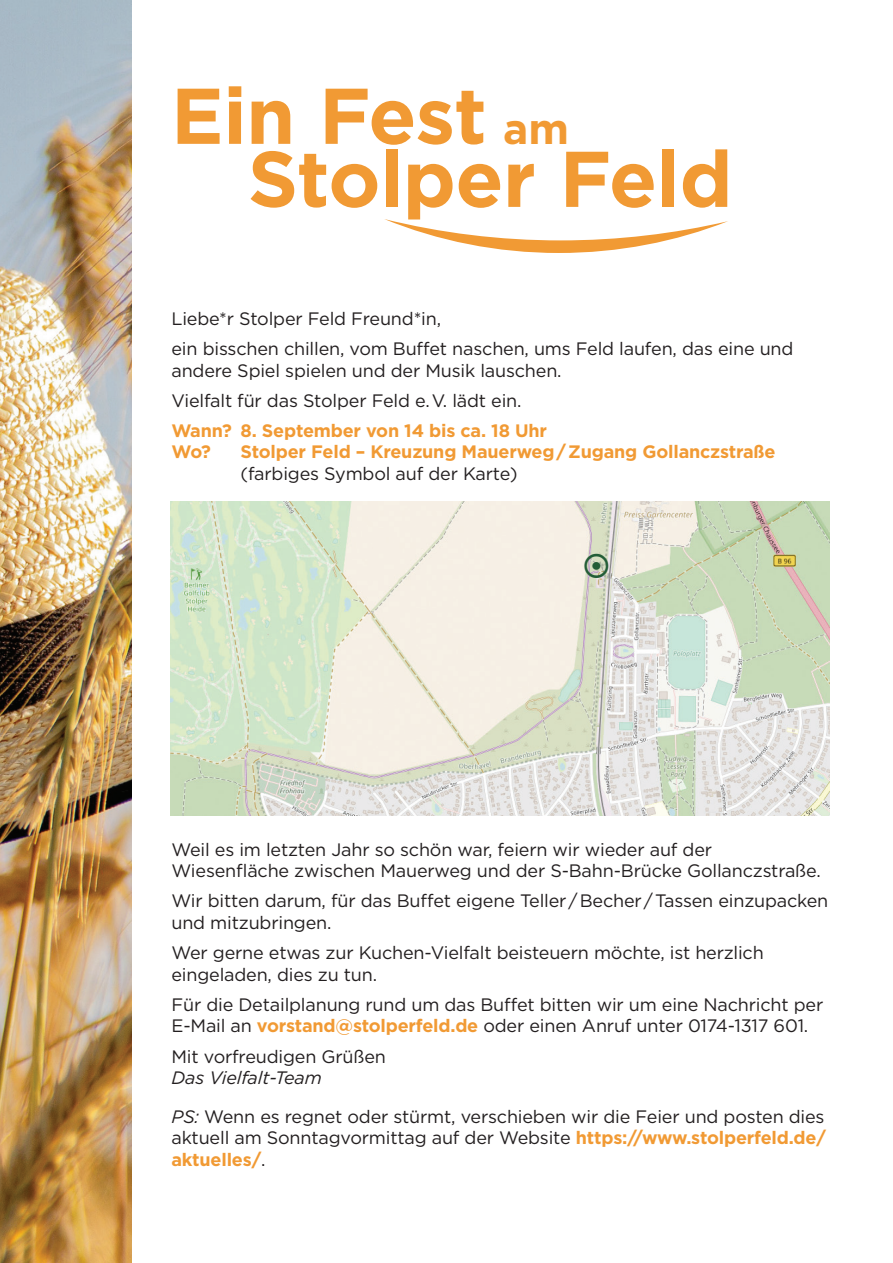
<style>
.page{position:relative;width:893px;height:1263px;background:#fff}
.page>*{position:absolute;margin:0;border:0;box-sizing:border-box;transform-origin:0 0}
.t1{font:700 78.75px "Gotham";letter-spacing:-.01em;color:#f19a34}
.t2{font:700 42.75px "Gotham";color:#f19a34}
.t3{font:18px/21.6px "Gotham";letter-spacing:-.01em;color:#231f20}
.t4{font:700 18px/21.6px "Gotham";letter-spacing:-.01em;color:#f19a34}
.s1{font-weight:700;color:#f19a34}
.s2{font-style:italic}
</style>
<div class="page">
<img style="left:0;top:0;width:132px;height:1263px">
<img style="left:171px;top:502px;width:658px;height:313px">
<svg style="left:384px;top:219px;width:344px;height:34px"></svg>
<svg style="left:584px;top:553px;width:24px;height:25px"></svg>
<h1 class="t1" style="left:171px;top:64px;width:317px">Ein Fest</h1>
<h2 class="t2" style="left:503px;top:100px;width:67px">am</h2>
<h1 class="t1" style="left:248px;top:127px;width:486px">Stolper Feld</h1>
<p class="t3" style="left:171px;top:303px;width:623px;line-height:30.2px">Liebe*r Stolper Feld Freund*in,<br>ein bisschen chillen, vom Buffet naschen, ums Feld laufen, das eine und</p>
<p class="t3" style="left:171px;top:355px;width:392px;line-height:30.2px">andere Spiel spielen und der Musik lauschen.<br>Vielfalt für das Stolper Feld e. V. lädt ein.</p>
<p class="t4" style="left:171px;top:419px;width:377px">Wann? 8. September von 14 bis ca. 18 Uhr<br>Wo?</p>
<p class="t4" style="left:240px;top:441px;width:537px">Stolper Feld – Kreuzung Mauerweg / Zugang Gollanczstraße</p>
<p class="t3" style="left:240px;top:462px;width:279px">(farbiges Symbol auf der Karte)</p>
<p class="t3" style="left:171px;top:838px;width:651px">Weil es im letzten Jahr so schön war, feiern wir wieder auf der<br>Wiesenfläche zwischen Mauerweg und der S-Bahn-Brücke Gollanczstraße.</p>
<p class="t3" style="left:171px;top:890px;width:658px">Wir bitten darum, für das Buffet eigene Teller / Becher / Tassen einzupacken und mitzubringen.</p>
<p class="t3" style="left:171px;top:941px;width:594px">Wer gerne etwas zur Kuchen-Vielfalt beisteuern möchte, ist herzlich eingeladen, dies zu tun.</p>
<p class="t3" style="left:171px;top:993px;width:653px">Für die Detailplanung rund um das Buffet bitten wir um eine Nachricht per<br>E-Mail an <span class="s1">vorstand@stolperfeld.de</span> oder einen Anruf unter 0174-1317 601.</p>
<p class="t3" style="left:171px;top:1045px;width:216px">Mit vorfreudigen Grüßen</p>
<p class="t3" style="left:171px;top:1058px;width:655px;line-height:38.5px"><span class="s2">Das Vielfalt-Team<br>PS:</span> Wenn es regnet oder stürmt, verschieben wir die Feier und posten dies</p>
<p class="t3" style="left:171px;top:1127px;width:656px">aktuell am Sonntagvormittag auf der Website <span class="s1">https://www.stolperfeld.de/ aktuelles/</span>.</p>
</div>
